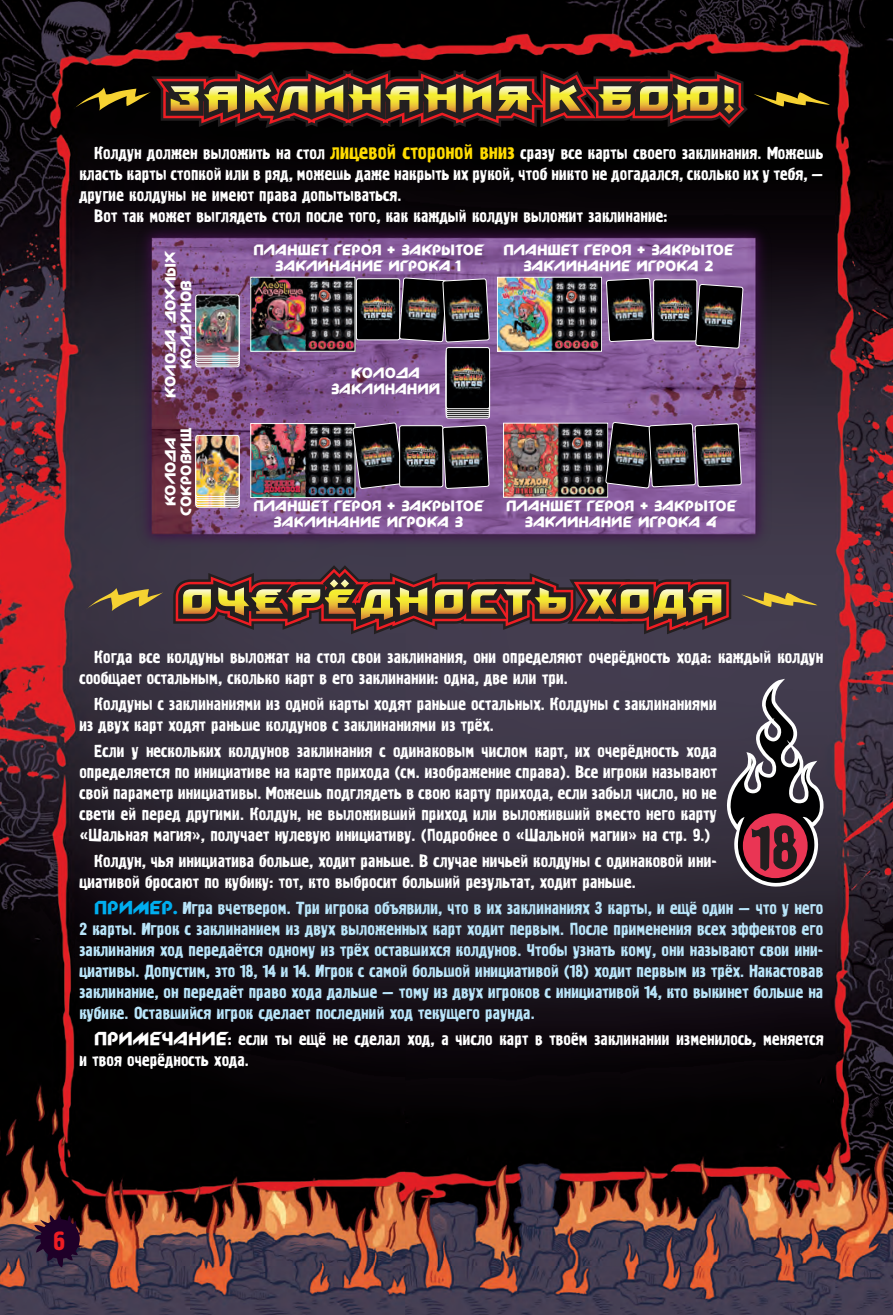
<style>
.page{position:relative;width:893px;height:1315px;background:#fff}
.page>*{position:absolute;margin:0;border:0;box-sizing:border-box;transform-origin:0 0}
.t1{font:61.25px "Graffiti 1 C";color:#231f20}
.t2{font:26.25px "Graffiti 1 C";color:#ee1d23}
.t3{font:17.5px/21px "Graffiti 1 C";color:#fff}
.t4{font:17.5px/21px "Graffiti 1 C";color:#b9e5fa;text-align:justify}
.t5{font:14px/15.8px "New Zelek";color:#fff;text-align:center}
.s1{font-size:21px;color:#ffdc01}
.s2{font-family:"New Zelek";color:#00aeef}
.s3{font-family:"New Zelek"}
</style>
<div class="page">
<img style="left:0;top:0;width:893px;height:1315px">
<svg style="left:34px;top:1213px;width:51px;height:54px;background:#3e2033"></svg>
<svg style="left:754px;top:92px;width:76px;height:14px"></svg>
<svg style="left:73px;top:69px;width:675px;height:59px;background:#583c20"></svg>
<svg style="left:85px;top:588px;width:78px;height:23px;background:#70613e"></svg>
<svg style="left:741px;top:592px;width:76px;height:15px"></svg>
<svg style="left:173px;top:585px;width:558px;height:49px;background:#765837"></svg>
<img style="left:120px;top:200px;width:673px;height:385px">
<svg style="left:726px;top:679px;width:98px;height:209px;background:#4d4952"></svg>
<div style="left:743px;top:813px;width:65px;height:65px;background:#ea3554;border-radius:50%"></div>
<div style="left:250px;top:277px;width:105px;height:75px;background:#fff;opacity:.5"></div>
<div style="left:250px;top:423px;width:105px;height:76px;background:#fff;opacity:.5"></div>
<div style="left:503px;top:423px;width:105px;height:75px;background:#fff;opacity:.5"></div>
<div style="left:497px;top:277px;width:105px;height:75px;background:#fff;opacity:.5"></div>
<svg style="left:318px;top:289px;width:12px;height:12px"></svg>
<svg style="left:318px;top:437px;width:12px;height:12px"></svg>
<svg style="left:572px;top:437px;width:12px;height:12px"></svg>
<svg style="left:566px;top:290px;width:12px;height:12px"></svg>
<img style="left:356px;top:280px;width:42px;height:60px">
<div style="left:356px;top:278px;width:44px;height:62px;border:1px solid #fff;border-radius:2px"></div>
<img style="left:353px;top:418px;width:50px;height:75px">
<svg style="left:606px;top:264px;width:47px;height:92px;background:#514056"></svg>
<img style="left:655px;top:280px;width:42px;height:59px">
<div style="left:653px;top:280px;width:44px;height:61px;border:1px solid #fff;border-radius:2px"></div>
<img style="left:695px;top:284px;width:48px;height:71px">
<div style="left:196px;top:305px;width:43px;height:62px;border:1px solid #fff;border-radius:2px"></div>
<div style="left:196px;top:304px;width:43px;height:61px;border:1px solid #fff;border-radius:2px"></div>
<div style="left:196px;top:301px;width:43px;height:62px;border:1px solid #fff;border-radius:2px"></div>
<div style="left:196px;top:299px;width:43px;height:61px;border:1px solid #fff;border-radius:2px"></div>
<div style="left:196px;top:297px;width:43px;height:61px;border:1px solid #fff;border-radius:2px"></div>
<img style="left:196px;top:295px;width:43px;height:61px">
<div style="left:196px;top:295px;width:43px;height:61px;border:1px solid #fff;border-radius:2px"></div>
<div style="left:196px;top:444px;width:43px;height:62px;border:1px solid #fff;border-radius:2px"></div>
<div style="left:196px;top:441px;width:43px;height:62px;border:1px solid #fff;border-radius:2px"></div>
<div style="left:196px;top:439px;width:43px;height:62px;border:1px solid #fff;border-radius:2px"></div>
<div style="left:196px;top:437px;width:43px;height:62px;border:1px solid #fff;border-radius:2px"></div>
<img style="left:196px;top:435px;width:43px;height:60px">
<div style="left:196px;top:435px;width:43px;height:62px;border:1px solid #fff;border-radius:2px"></div>
<div style="left:446px;top:349px;width:44px;height:62px;border:1px solid #fff;border-radius:2px"></div>
<img style="left:446px;top:356px;width:42px;height:53px">
<div style="left:446px;top:347px;width:44px;height:62px;border:1px solid #fff;border-radius:2px"></div>
<img style="left:400px;top:427px;width:42px;height:61px">
<div style="left:399px;top:425px;width:44px;height:62px;border:1px solid #fff;border-radius:2px"></div>
<img style="left:399px;top:264px;width:90px;height:92px">
<svg style="left:442px;top:411px;width:47px;height:92px;background:#4e4050"></svg>
<img style="left:605px;top:409px;width:136px;height:92px">
<p class="t3" style="left:79px;top:143px;width:746px;text-align:justify;text-indent:15px">Колдун должен выложить на стол <span class="s1">лицевой стороной вниз</span> сразу все карты своего заклинания. Можешь класть карты стопкой или в ряд, можешь даже накрыть их рукой, чтоб никто не догадался, сколько их у тебя, — другие колдуны не имеют права допытываться.</p>
<p class="t3" style="left:94px;top:206px;width:575px">Вот так может выглядеть стол после того, как каждый колдун выложит заклинание:</p>
<p class="t5" style="left:163px;top:398px;width:149px;rotate:-90deg">Колода дохлых</p>
<p class="t5" style="left:178px;top:369px;width:91px;rotate:-90deg">колдунов</p>
<p class="t5" style="left:163px;top:516px;width:89px;rotate:-90deg">Колода сокровищ</p>
<p class="t5" style="left:253px;top:242px;width:232px">планшет героя + закрытое заклинание игрока 1</p>
<p class="t5" style="left:503px;top:242px;width:232px">планшет героя + закрытое заклинание игрока 2</p>
<p class="t5" style="left:351px;top:365px;width:70px">Колода</p>
<p class="t5" style="left:331px;top:381px;width:111px">заклинаний</p>
<p class="t5" style="left:253px;top:498px;width:232px">планшет героя + закрытое заклинание игрока 3</p>
<p class="t5" style="left:506px;top:498px;width:232px">планшет героя + закрытое заклинание игрока 4</p>
<p class="t3" style="left:79px;top:648px;width:746px;text-indent:15px">Когда все колдуны выложат на стол свои заклинания, они определяют очерёдность хода: каждый колдун сообщает остальным, сколько карт в его заклинании: одна, две или три.</p>
<p class="t3" style="left:79px;top:695px;width:639px;text-indent:15px">Колдуны с заклинаниями из одной карты ходят раньше остальных. Колдуны с заклинаниями из двух карт ходят раньше колдунов с заклинаниями из трёх.</p>
<p class="t3" style="left:79px;top:741px;width:639px;text-align:justify;text-indent:15px">Если у нескольких колдунов заклинания с одинаковым числом карт, их очерёдность хода определяется по инициативе на карте прихода (см. изображение справа). Все игроки называют свой параметр инициативы. Можешь подглядеть в свою карту прихода, если забыл число, но не свети ей перед другими. Колдун, не выложивший приход или выложивший вместо него карту «Шальная магия», получает нулевую инициативу. (Подробнее о «Шальной магии» на стр. 9.)</p>
<p class="t3" style="left:79px;top:851px;width:639px;text-indent:15px">Колдун, чья инициатива больше, ходит раньше. В случае ничьей колдуны с одинаковой ини&shy;циативой бросают по кубику: тот, кто выбросит больший результат, ходит раньше.</p>
<p class="t4" style="left:79px;top:898px;width:746px;text-indent:15px"><span class="s2">Пример.</span> Игра вчетвером. Три игрока объявили, что в их заклинаниях 3 карты, и ещё один — что у него 2 карты. Игрок с заклинанием из двух выложенных карт ходит первым. После применения всех эффектов его заклинания ход передаётся одному из трёх оставшихся колдунов. Чтобы узнать кому, они называют свои ини&shy;циативы. Допустим, это 18, 14 и 14. Игрок с самой большой инициативой (18) ходит первым из трёх. Накастовав заклинание, он передаёт право хода дальше — тому из двух игроков с инициативой 14, кто выкинет больше на кубике. Оставшийся игрок сделает последний ход текущего раунда.</p>
<p class="t3" style="left:79px;top:1029px;width:746px;text-indent:15px"><span class="s3">Примечание</span>: если ты ещё не сделал ход, а число карт в твоём заклинании изменилось, меняется и твоя очерёдность хода.</p>
<p class="t1" style="left:752px;top:813px;width:48px">18</p>
<h2 class="t2" style="left:53px;top:1226px;width:13px">6</h2>
</div>
